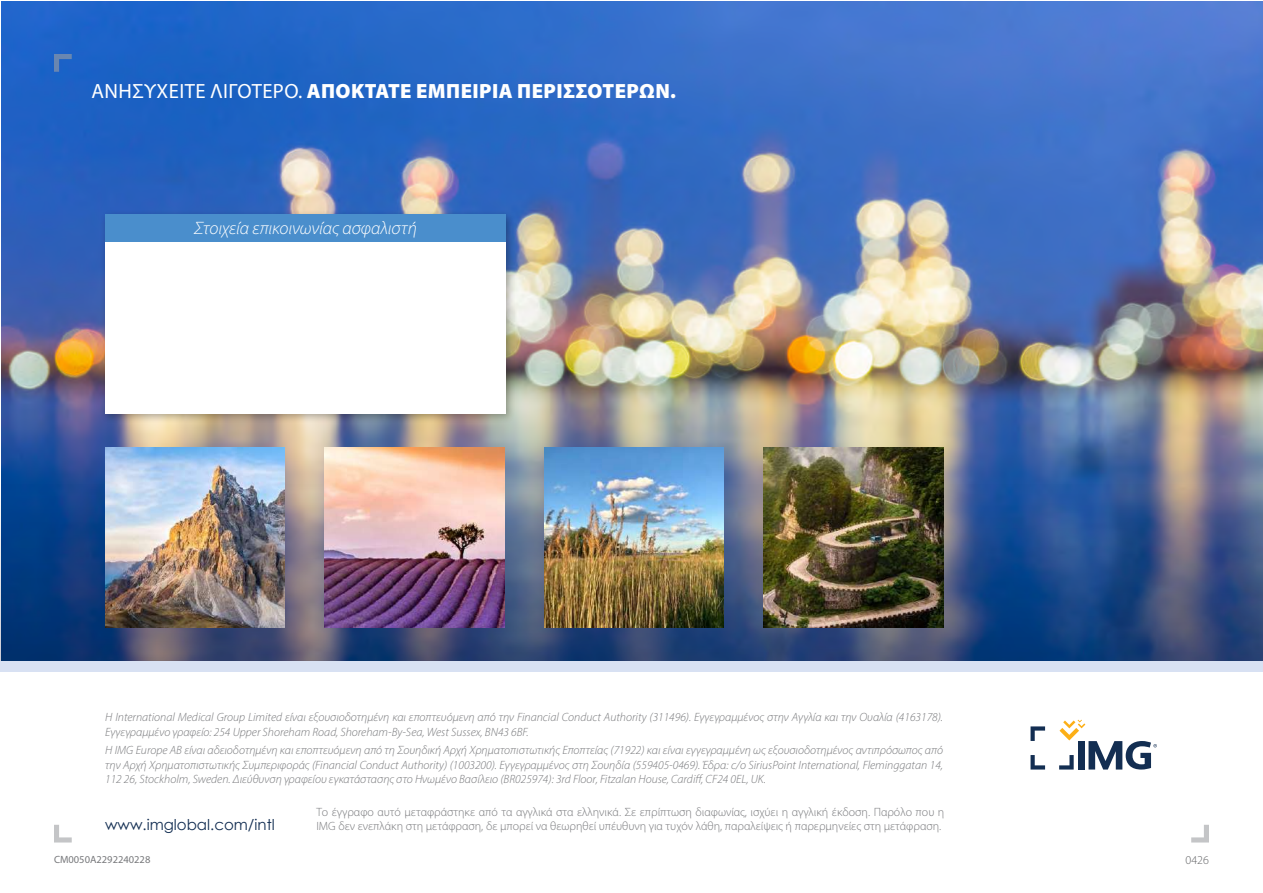
<style>
.page{position:relative;width:1263px;height:893px;background:#fff}
.page>*{position:absolute;margin:0;border:0;box-sizing:border-box;transform-origin:0 0}
.t1{font:900 20.7px "Myriad Pro";letter-spacing:.02em;color:#fff}
.t2{font:italic 300 18px "Myriad Pro";color:#fff}
.t3{font:15px "Century Gothic";color:#132e52}
.t4{font:italic 300 12px/14.4px "Myriad Pro";color:#77787b}
.t5{font:300 12px/14.4px "Myriad Pro";color:#77787b}
.t6{font:300 12px "Myriad Pro";color:#636466}
.t7{font:10.5px "Myriad Pro";color:#77787b}
.s1{font-weight:400}
</style>
<div class="page">
<img style="left:1px;top:1px;width:1262px;height:427px">
<img style="left:0;top:428px;width:1263px;height:234px">
<svg style="left:54px;top:54px;width:18px;height:18px"></svg>
<div style="left:100px;top:210px;width:416px;height:213px;background:#000;opacity:.3"></div>
<div style="left:105px;top:215px;width:401px;height:198px;background:#fff"></div>
<div style="left:105px;top:214px;width:401px;height:27px;background:#4a8ecc"></div>
<img style="left:105px;top:448px;width:180px;height:179px">
<img style="left:325px;top:448px;width:179px;height:179px">
<img style="left:544px;top:448px;width:180px;height:179px">
<img style="left:764px;top:448px;width:179px;height:179px">
<svg style="left:1191px;top:825px;width:18px;height:17px"></svg>
<svg style="left:54px;top:825px;width:18px;height:17px"></svg>
<div style="left:0;top:662px;width:1263px;height:10px;background:#d8e1f3"></div>
<svg style="left:1030px;top:726px;width:15px;height:15px"></svg>
<svg style="left:1030px;top:755px;width:15px;height:14px"></svg>
<svg style="left:1059px;top:720px;width:98px;height:49px"></svg>
<h1 class="t1" style="left:91px;top:77px;width:586px"><span class="s1">ΑΝΗΣΥΧΕΊΤΕ ΛΙΓΌΤΕΡΟ.</span> ΑΠΟΚΤΆΤΕ ΕΜΠΕΙΡΊΑ ΠΕΡΙΣΣΌΤΕΡΩΝ.</h1>
<h2 class="t2" style="left:194px;top:218px;width:224px">Στοιχεία επικοινωνίας ασφαλιστή</h2>
<p class="t4" style="left:105px;top:710px;width:839px">H International Medical Group Limited είναι εξουσιοδοτημένη και εποπτευόμενη από την Financial Conduct Authority (311496). Εγγεγραμμένος στην Αγγλία και την Ουαλία (4163178).<br>Εγγεγραμμένο γραφείο: 254 Upper Shoreham Road, Shoreham-By-Sea, West Sussex, BN43 6BF.</p>
<p class="t4" style="left:105px;top:743px;width:839px;text-align:justify">H IMG Europe AB είναι αδειοδοτημένη και εποπτευόμενη από τη Σουηδική Αρχή Χρηματοπιστωτικής Εποπτείας (71922) και είναι εγγεγραμμένη ως εξουσιοδοτημένος αντιπρόσωπος από την Αρχή Χρηματοπιστωτικής Συμπεριφοράς (Financial Conduct Authority) (1003200). Εγγεγραμμένος στη Σουηδία (559405-0469). Έδρα: c/o SiriusPoint International, Fleminggatan 14, 112 26, Stockholm, Sweden. Διεύθυνση γραφείου εγκατάστασης στο Ηνωμένο Βασίλειο (BR025974): 3rd Floor, Fitzalan House, Cardiff, CF24 0EL, UK.</p>
<p class="t5" style="left:316px;top:805px;width:629px">Το έγγραφο αυτό μεταφράστηκε από τα αγγλικά στα ελληνικά. Σε επρίπτωση διαφωνίας, ισχύει η αγγλική έκδοση. Παρόλο που η<br>IMG δεν ενεπλάκη στη μετάφραση, δε μπορεί να θεωρηθεί υπέυθυνη για τυχόν λάθη, παραλείψεις ή παρερμηνείες στη μετάφραση.</p>
<p class="t7" style="left:54px;top:853px;width:98px">CM0050A2292240228</p>
<p class="t6" style="left:1185px;top:853px;width:25px">0426</p>
<p class="t3" style="left:105px;top:814px;width:171px">www.imglobal.com/intl</p>
</div>
